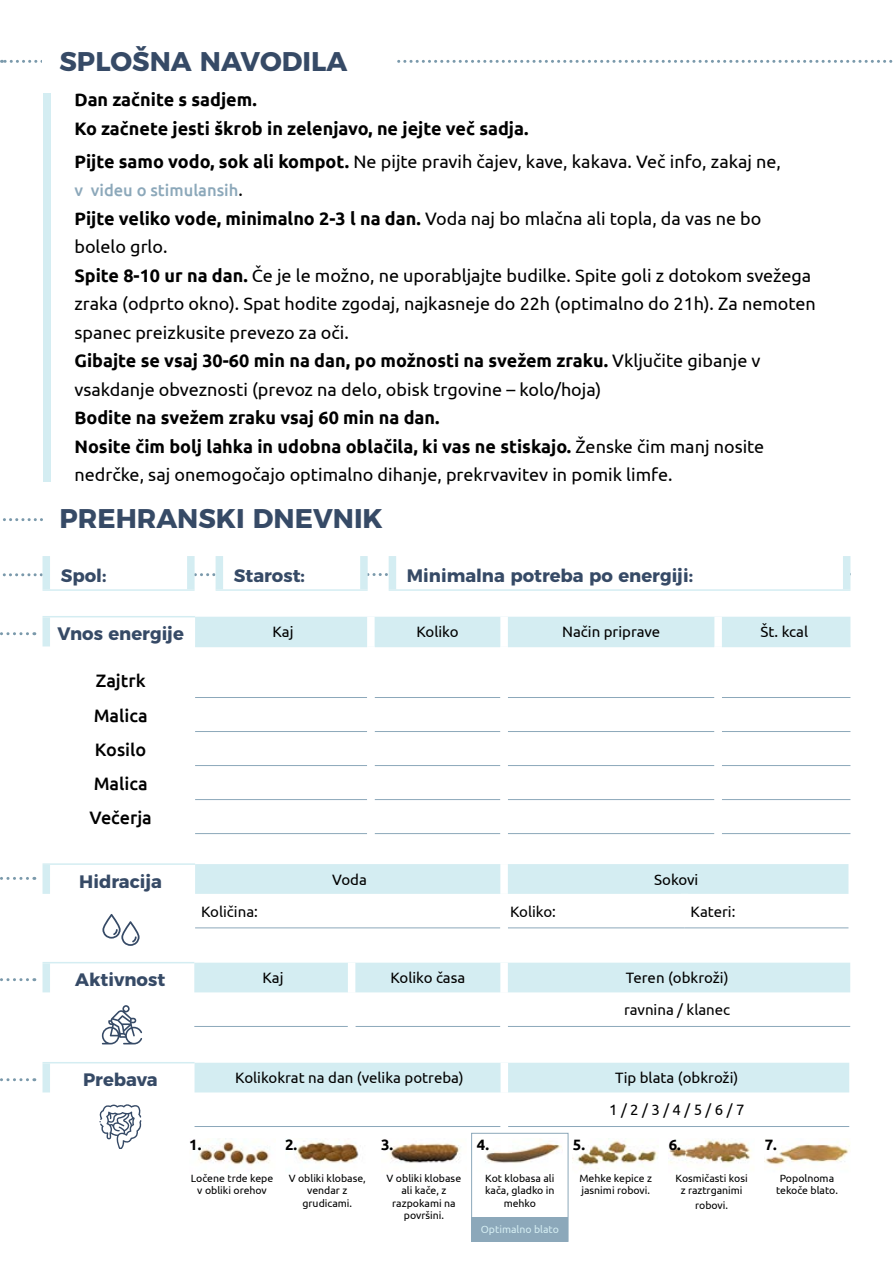
<style>
.page{position:relative;width:893px;height:1263px;background:#fff}
.page>*{position:absolute;margin:0;border:0;box-sizing:border-box;transform-origin:0 0}
.t1{font:700 27px "Montserrat";color:#364a66}
.t2{font:18px/28.5px "Ubuntu";color:#000}
.t3{font:700 18px/28.5px "Ubuntu";color:#000}
.t4{font:700 18px "Montserrat";color:#364a66}
.t5{font:500 18px/34px "Ubuntu";color:#000;text-align:center}
.t6{font:500 16.5px "Ubuntu";color:#8ca8ba}
.t7{font:15px/32px "Ubuntu";color:#000}
.t8{font:700 15px "Ubuntu";color:#000}
.t9{font:10.5px/12.6px "Ubuntu";color:#000;text-align:center}
.t10{font:10.5px "Ubuntu";color:#d4edf2}
.s1{font-weight:700}
.s2{font-weight:400;font-size:18px;color:#000}
.s3{font-weight:400}
</style>
<div class="page">
<svg style="left:1px;top:60px;width:892px;height:3px"></svg>
<img style="left:296px;top:1141px;width:63px;height:22px">
<img style="left:389px;top:1143px;width:71px;height:20px">
<img style="left:573px;top:1138px;width:85px;height:31px">
<img style="left:669px;top:1139px;width:82px;height:25px">
<img style="left:765px;top:1144px;width:85px;height:25px">
<img style="left:198px;top:1138px;width:72px;height:28px">
<svg style="left:3px;top:518px;width:40px;height:3px"></svg>
<svg style="left:2px;top:571px;width:387px;height:7px"></svg>
<svg style="left:0;top:632px;width:28px;height:3px"></svg>
<svg style="left:0;top:978px;width:28px;height:3px"></svg>
<svg style="left:0;top:877px;width:28px;height:3px"></svg>
<svg style="left:0;top:1078px;width:28px;height:3px"></svg>
<div style="left:43px;top:44px;width:352px;height:29px;background:#fff"></div>
<div style="left:46px;top:556px;width:145px;height:34px;background:#fff"></div>
<hr style="left:43px;top:589px;width:152px;height:2px;background:#d4edf2">
<div style="left:43px;top:556px;width:7px;height:33px;background:#d4edf2"></div>
<div style="left:187px;top:556px;width:8px;height:33px;background:#d4edf2"></div>
<div style="left:195px;top:617px;width:655px;height:29px;background:#d4edf2"></div>
<hr style="left:195px;top:646px;width:172px;height:1px;background:#d4edf2">
<hr style="left:375px;top:646px;width:125px;height:1px;background:#d4edf2">
<hr style="left:508px;top:646px;width:206px;height:1px;background:#d4edf2">
<hr style="left:722px;top:646px;width:128px;height:1px;background:#d4edf2">
<div style="left:43px;top:617px;width:7px;height:29px;background:#d4edf2"></div>
<hr style="left:43px;top:616px;width:152px;height:1px;background:#d4edf2">
<div style="left:367px;top:617px;width:8px;height:29px;background:#fff"></div>
<div style="left:500px;top:617px;width:8px;height:29px;background:#fff"></div>
<div style="left:714px;top:617px;width:8px;height:29px;background:#fff"></div>
<hr style="left:195px;top:697px;width:172px;height:1px;background:#8ca8ba">
<hr style="left:375px;top:697px;width:125px;height:1px;background:#8ca8ba">
<hr style="left:508px;top:697px;width:206px;height:1px;background:#8ca8ba">
<hr style="left:722px;top:697px;width:128px;height:1px;background:#8ca8ba">
<hr style="left:195px;top:731px;width:172px;height:1px;background:#8ca8ba">
<hr style="left:375px;top:731px;width:125px;height:1px;background:#8ca8ba">
<hr style="left:508px;top:731px;width:206px;height:1px;background:#8ca8ba">
<hr style="left:722px;top:731px;width:128px;height:1px;background:#8ca8ba">
<hr style="left:195px;top:765px;width:172px;height:1px;background:#8ca8ba">
<hr style="left:375px;top:765px;width:125px;height:1px;background:#8ca8ba">
<hr style="left:508px;top:765px;width:206px;height:1px;background:#8ca8ba">
<hr style="left:722px;top:765px;width:128px;height:1px;background:#8ca8ba">
<hr style="left:195px;top:799px;width:172px;height:1px;background:#8ca8ba">
<hr style="left:375px;top:799px;width:125px;height:1px;background:#8ca8ba">
<hr style="left:508px;top:799px;width:206px;height:1px;background:#8ca8ba">
<hr style="left:722px;top:799px;width:128px;height:1px;background:#8ca8ba">
<hr style="left:195px;top:833px;width:172px;height:1px;background:#8ca8ba">
<hr style="left:375px;top:833px;width:125px;height:1px;background:#8ca8ba">
<hr style="left:508px;top:833px;width:206px;height:1px;background:#8ca8ba">
<hr style="left:722px;top:833px;width:128px;height:1px;background:#8ca8ba">
<div style="left:195px;top:864px;width:653px;height:30px;background:#d4edf2"></div>
<hr style="left:43px;top:863px;width:152px;height:2px;background:#d4edf2">
<div style="left:43px;top:865px;width:7px;height:29px;background:#d4edf2"></div>
<div style="left:500px;top:864px;width:8px;height:30px;background:#fff"></div>
<hr style="left:195px;top:927px;width:305px;height:1px;background:#8ca8ba">
<hr style="left:508px;top:927px;width:177px;height:1px;background:#8ca8ba">
<hr style="left:685px;top:927px;width:163px;height:1px;background:#8ca8ba">
<svg style="left:102px;top:914px;width:38px;height:32px"></svg>
<div style="left:194px;top:963px;width:656px;height:29px;background:#d4edf2"></div>
<hr style="left:43px;top:962px;width:151px;height:1px;background:#d4edf2">
<div style="left:348px;top:963px;width:7px;height:29px;background:#fff"></div>
<div style="left:500px;top:963px;width:8px;height:29px;background:#fff"></div>
<div style="left:43px;top:963px;width:7px;height:29px;background:#d4edf2"></div>
<hr style="left:194px;top:1026px;width:154px;height:1px;background:#8ca8ba">
<hr style="left:355px;top:1026px;width:145px;height:1px;background:#8ca8ba">
<hr style="left:508px;top:1026px;width:342px;height:1px;background:#8ca8ba">
<svg style="left:102px;top:1005px;width:40px;height:39px"></svg>
<div style="left:195px;top:1063px;width:654px;height:29px;background:#d4edf2"></div>
<hr style="left:43px;top:1062px;width:152px;height:1px;background:#d4edf2">
<div style="left:501px;top:1063px;width:7px;height:29px;background:#fff"></div>
<div style="left:43px;top:1063px;width:7px;height:29px;background:#d4edf2"></div>
<hr style="left:195px;top:1126px;width:306px;height:1px;background:#8ca8ba">
<hr style="left:508px;top:1126px;width:341px;height:1px;background:#8ca8ba">
<svg style="left:99px;top:1104px;width:43px;height:45px"></svg>
<div style="left:219px;top:556px;width:145px;height:34px;background:#fff"></div>
<div style="left:216px;top:556px;width:7px;height:33px;background:#d4edf2"></div>
<div style="left:360px;top:556px;width:8px;height:33px;background:#d4edf2"></div>
<hr style="left:216px;top:589px;width:152px;height:2px;background:#d4edf2">
<hr style="left:389px;top:589px;width:461px;height:2px;background:#d4edf2">
<div style="left:389px;top:556px;width:7px;height:33px;background:#d4edf2"></div>
<div style="left:843px;top:556px;width:7px;height:33px;background:#d4edf2"></div>
<div style="left:43px;top:93px;width:8px;height:388px;background:#d4edf2"></div>
<svg style="left:471px;top:1132px;width:98px;height:110px"></svg>
<h1 class="t1" style="left:60px;top:40px;width:289px">SPLOŠNA NAVODILA</h1>
<p class="t3" style="left:74px;top:85px;width:456px">Dan začnite s sadjem.<br>Ko začnete jesti škrob in zelenjavo, ne jejte več sadja.</p>
<p class="t2" style="left:74px;top:146px;width:708px"><span class="s1">Pijte samo vodo, sok ali kompot.</span> Ne pijte pravih čajev, kave, kakava. Več info, zakaj ne,</p>
<p class="t6" style="left:74px;top:180px;width:170px">v videu o stimulansih<span class="s2">.</span></p>
<p class="t2" style="left:74px;top:203px;width:743px"><span class="s1">Pijte veliko vode, minimalno 2-3 l na dan.</span> Voda naj bo mlačna ali topla, da vas ne bo bolelo grlo.<br><span class="s1">Spite 8-10 ur na dan.</span> Če je le možno, ne uporabljajte budilke. Spite goli z dotokom svežega zraka (odprto okno). Spat hodite zgodaj, najkasneje do 22h (optimalno do 21h). Za nemoten spanec preizkusite prevezo za oči.<br><span class="s1">Gibajte se vsaj 30-60 min na dan, po možnosti na svežem zraku.</span> Vključite gibanje v vsakdanje obveznosti (prevoz na delo, obisk trgovine – kolo/hoja)</p>
<p class="t3" style="left:74px;top:403px;width:691px">Bodite na svežem zraku vsaj 60 min na dan.<br>Nosite čim bolj lahka in udobna oblačila, ki vas ne stiskajo. <span class="s3">Ženske čim manj nosite nedrčke, saj onemogočajo optimalno dihanje, prekrvavitev in pomik limfe.</span></p>
<h1 class="t1" style="left:60px;top:496px;width:325px">PREHRANSKI DNEVNIK</h1>
<p class="t4" style="left:61px;top:561px;width:47px">Spol:</p>
<p class="t4" style="left:234px;top:561px;width:73px">Starost:</p>
<p class="t4" style="left:407px;top:561px;width:288px">Minimalna potreba po energiji:</p>
<p class="t4" style="left:57px;top:619px;width:128px">Vnos energije</p>
<p class="t7" style="left:272px;top:616px;width:23px">Kaj</p>
<p class="t7" style="left:416px;top:616px;width:44px">Koliko</p>
<p class="t7" style="left:562px;top:616px;width:99px">Način priprave</p>
<p class="t7" style="left:760px;top:616px;width:49px">Št. kcal</p>
<p class="t5" style="left:89px;top:663px;width:64px">Zajtrk<br>Malica<br>Kosilo<br>Malica<br>Večerja</p>
<p class="t4" style="left:79px;top:866px;width:84px">Hidracija</p>
<p class="t7" style="left:332px;top:863px;width:36px">Voda</p>
<p class="t7" style="left:654px;top:863px;width:46px">Sokovi</p>
<p class="t7" style="left:201px;top:895px;width:58px">Količina:</p>
<p class="t7" style="left:510px;top:895px;width:47px">Koliko:</p>
<p class="t7" style="left:691px;top:895px;width:46px">Kateri:</p>
<p class="t4" style="left:75px;top:965px;width:92px">Aktivnost</p>
<p class="t7" style="left:262px;top:961px;width:23px">Kaj</p>
<p class="t7" style="left:390px;top:961px;width:76px">Koliko časa</p>
<p class="t7" style="left:624px;top:961px;width:108px">Teren (obkroži) ravnina / klanec</p>
<p class="t4" style="left:83px;top:1065px;width:76px">Prebava</p>
<p class="t7" style="left:235px;top:1062px;width:230px">Kolikokrat na dan (velika potreba)</p>
<p class="t7" style="left:609px;top:1062px;width:137px;text-align:center">Tip blata (obkroži)<br>1 / 2 / 3 / 4 / 5 / 6 / 7</p>
<p class="t8" style="left:189px;top:1136px;width:14px">1.</p>
<p class="t8" style="left:285px;top:1136px;width:14px">2.</p>
<p class="t8" style="left:381px;top:1136px;width:14px">3.</p>
<p class="t8" style="left:477px;top:1136px;width:14px">4.</p>
<p class="t8" style="left:573px;top:1136px;width:14px">5.</p>
<p class="t8" style="left:669px;top:1136px;width:14px">6.</p>
<p class="t8" style="left:765px;top:1136px;width:14px">7.</p>
<p class="t9" style="left:191px;top:1171px;width:84px">Ločene trde kepe v obliki orehov</p>
<p class="t9" style="left:289px;top:1171px;width:79px">V obliki klobase, vendar z grudicami.</p>
<p class="t9" style="left:387px;top:1171px;width:76px">V obliki klobase ali kače, z razpokami na površini.</p>
<p class="t9" style="left:485px;top:1171px;width:71px">Kot klobasa ali kača, gladko in mehko</p>
<p class="t9" style="left:676px;top:1171px;width:74px">Kosmičasti kosi z raztrganimi</p>
<p class="t9" style="left:579px;top:1171px;width:74px;text-align:left">Mehke kepice z jasnimi robovi.</p>
<p class="t9" style="left:776px;top:1171px;width:63px">Popolnoma tekoče blato.</p>
<p class="t9" style="left:695px;top:1198px;width:34px">robovi.</p>
<p class="t10" style="left:481px;top:1223px;width:80px">Optimalno blato</p>
</div>
